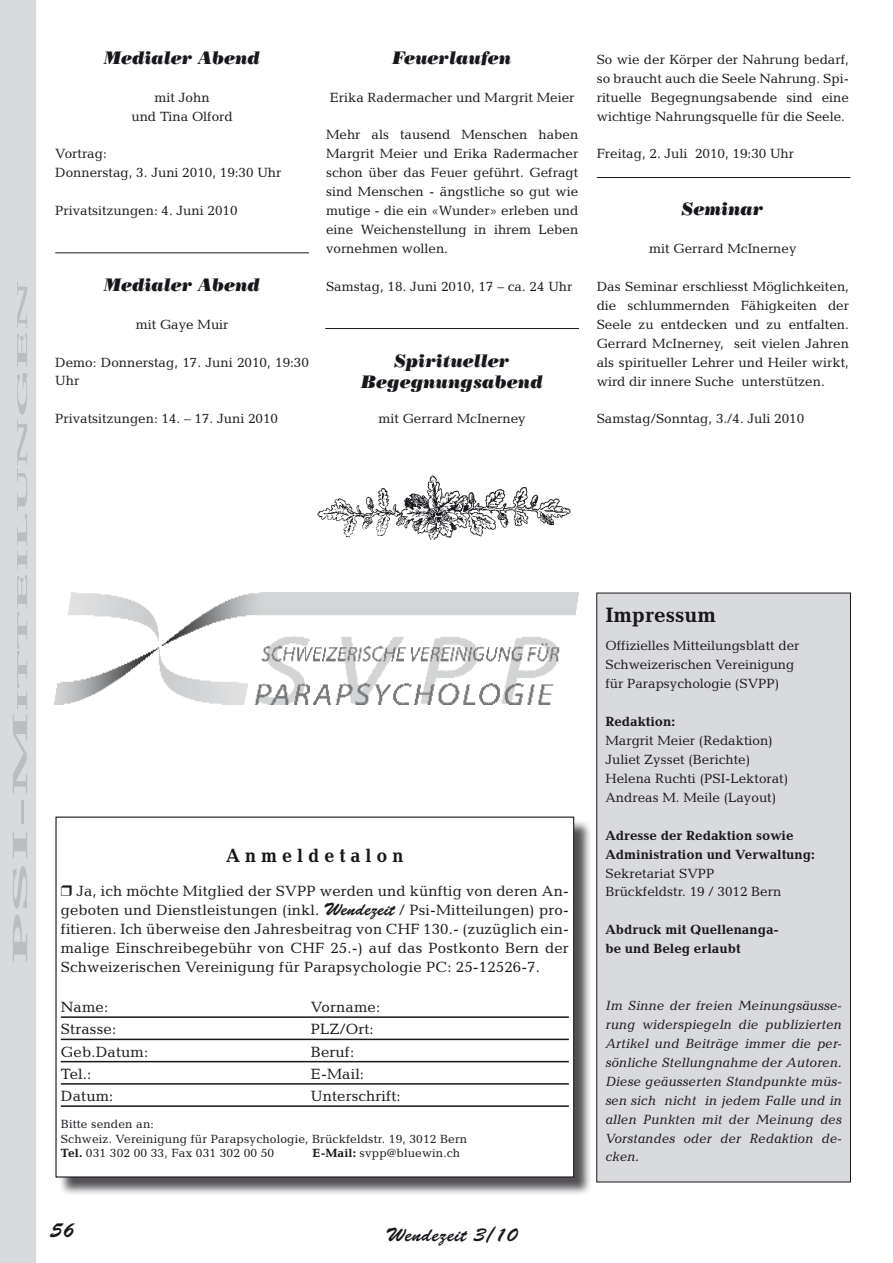
<style>
.page{position:relative;width:893px;height:1263px;background:#fff}
.page>*{position:absolute;margin:0;border:0;box-sizing:border-box;transform-origin:0 0}
.t1{font:700 21px "Candida";color:#1a171c}
.t2{font:21px "Brush Script";color:#1a171c}
.t3{font:19.5px "Brush Script";letter-spacing:.025em;color:#1a171c}
.t4{font:700 19.5px "Candida";color:#1a171c;scale:.93 1}
.t5{font:italic 18px/21.6px "Poster Bodoni BT";color:#1a171c;text-align:center}
.t6{font:15px/18.9px "Candida";letter-spacing:.01em;color:#1a171c;text-align:justify}
.t7{font:700 14.7px "Candida";color:#bbbdbe;scale:4 1}
.t8{font:13.5px/18.9px "Candida";color:#1a171c}
.t9{font:italic 13.5px/18.9px "Candida";color:#1a171c}
.t10{font:700 13.5px/18.9px "Candida";color:#1a171c}
.t11{font:12px/14.4px "Candida";letter-spacing:.01em;color:#1a171c}
.s1{font-size:21px}
.s2{font-family:"Brush Script";font-size:18px}
.s3{font-weight:700}
</style>
<div class="page">
<div style="left:0;top:0;width:36px;height:1263px;background:#d9dadb"></div>
<div style="left:58px;top:819px;width:535px;height:377px;background:#1a171c;opacity:.75"></div>
<div style="left:56px;top:817px;width:518px;height:360px;background:#fff"></div>
<hr style="left:61px;top:1016px;width:508px;height:2px;background:#1a171c">
<hr style="left:61px;top:1039px;width:508px;height:1px;background:#1a171c">
<hr style="left:61px;top:1061px;width:508px;height:1px;background:#1a171c">
<hr style="left:61px;top:1083px;width:508px;height:2px;background:#1a171c">
<hr style="left:61px;top:1105px;width:508px;height:2px;background:#1a171c">
<div style="left:597px;top:593px;width:253px;height:589px;background:#d9dadb"></div>
<div style="left:597px;top:593px;width:254px;height:589px;border:1px solid #1a171c"></div>
<img style="left:54px;top:593px;width:525px;height:111px">
<hr style="left:55px;top:253px;width:254px;height:1px;background:#1a171c">
<hr style="left:325px;top:328px;width:254px;height:1px;background:#1a171c">
<hr style="left:597px;top:177px;width:253px;height:1px;background:#1a171c">
<img style="left:317px;top:475px;width:254px;height:65px">
<p class="t7" style="left:14px;top:964px;width:172px;rotate:-90deg"><span class="s1">PSI-M</span>itteilungen</p>
<h3 class="t5" style="left:104px;top:46px;width:158px">Medialer Abend</h3>
<p class="t8" style="left:131px;top:88px;width:103px;text-align:center">mit John<br>und Tina Olford</p>
<p class="t8" style="left:55px;top:144px;width:228px">Vortrag:<br>Donnerstag, 3. Juni 2010, 19:30 Uhr</p>
<p class="t8" style="left:55px;top:201px;width:184px">Privatsitzungen: 4. Juni 2010</p>
<h3 class="t5" style="left:104px;top:273px;width:158px">Medialer Abend</h3>
<p class="t8" style="left:136px;top:315px;width:94px">mit Gaye Muir</p>
<p class="t8" style="left:55px;top:353px;width:255px">Demo: Donnerstag, 17. Juni 2010, 19:30<br>Uhr</p>
<p class="t8" style="left:55px;top:409px;width:224px">Privatsitzungen: 14. – 17. Juni 2010</p>
<h3 class="t5" style="left:393px;top:46px;width:121px">Feuerlaufen</h3>
<p class="t8" style="left:330px;top:88px;width:246px">Erika Radermacher und Margrit Meier</p>
<p class="t8" style="left:326px;top:125px;width:254px;text-align:justify">Mehr als tausend Menschen haben Margrit Meier und Erika Radermacher schon über das Feuer geführt. Gefragt sind Menschen - ängstliche so gut wie mutige - die ein «Wunder» erleben und eine Weichenstellung in ihrem Leben vornehmen wollen.</p>
<p class="t8" style="left:326px;top:277px;width:248px">Samstag, 18. Juni 2010, 17 – ca. 24 Uhr</p>
<h3 class="t5" style="left:361px;top:349px;width:183px">Spiritueller<br>Begegnungsabend</h3>
<p class="t8" style="left:378px;top:409px;width:149px">mit Gerrard McInerney</p>
<p class="t8" style="left:597px;top:50px;width:254px;text-align:justify">So wie der Körper der Nahrung bedarf, so braucht auch die Seele Nahrung. Spi&shy;rituelle Begegnungsabende sind eine wichtige Nahrungsquelle für die Seele.</p>
<p class="t8" style="left:597px;top:144px;width:199px">Freitag, 2. Juli 2010, 19:30 Uhr</p>
<h3 class="t5" style="left:682px;top:198px;width:83px">Seminar</h3>
<p class="t8" style="left:649px;top:239px;width:149px">mit Gerrard McInerney</p>
<p class="t8" style="left:597px;top:277px;width:254px;text-align:justify">Das Seminar erschliesst Möglichkeiten, die schlummernden Fähigkeiten der Seele zu entdecken und zu entfalten.<br>Gerrard McInerney, seit vielen Jahren als spiritueller Lehrer und Heiler wirkt, wird dir innere Suche unterstützen.</p>
<p class="t8" style="left:597px;top:409px;width:209px">Samstag/Sonntag, 3./4. Juli 2010</p>
<h2 class="t4" style="left:226px;top:844px;width:192px">A n m e l d e t a l o n</h2>
<p class="t6" style="left:61px;top:882px;width:509px;text-indent:16px">Ja, ich möchte Mitglied der SVPP werden und künftig von deren An&shy;geboten und Dienstleistungen (inkl. <span class="s2">Wendezeit</span> / Psi-Mitteilungen) pro&shy;fitieren. Ich überweise den Jahresbeitrag von CHF 130.- (zuzüglich ein&shy;malige Einschreibegebühr von CHF 25.-) auf das Postkonto Bern der Schweizerischen Vereinigung für Parapsychologie PC: 25-12526-7.</p>
<p class="t6" style="left:61px;top:997px;width:49px">Name:</p>
<p class="t6" style="left:311px;top:997px;width:71px">Vorname:</p>
<p class="t6" style="left:61px;top:1020px;width:57px">Strasse:</p>
<p class="t6" style="left:311px;top:1020px;width:64px">PLZ/Ort:</p>
<p class="t6" style="left:61px;top:1042px;width:89px">Geb.Datum:</p>
<p class="t6" style="left:311px;top:1042px;width:45px">Beruf:</p>
<p class="t6" style="left:61px;top:1064px;width:32px">Tel.:</p>
<p class="t6" style="left:311px;top:1064px;width:55px">E-Mail:</p>
<p class="t6" style="left:61px;top:1086px;width:54px">Datum:</p>
<p class="t6" style="left:311px;top:1086px;width:91px">Unterschrift:</p>
<p class="t11" style="left:61px;top:1117px;width:408px">Bitte senden an:<br>Schweiz. Vereinigung für Parapsychologie, Brückfeldstr. 19, 3012 Bern<br><span class="s3">Tel.</span> 031 302 00 33, Fax 031 302 00 50</p>
<p class="t11" style="left:313px;top:1146px;width:149px"><span class="s3">E-Mail:</span> svpp@bluewin.ch</p>
<h1 class="t1" style="left:605px;top:603px;width:112px">Impressum</h1>
<p class="t8" style="left:605px;top:636px;width:196px">Offizielles Mitteilungsblatt der<br>Schweizerischen Vereinigung für Parapsychologie (SVPP)</p>
<p class="t10" style="left:605px;top:712px;width:71px">Redaktion:</p>
<p class="t8" style="left:605px;top:731px;width:184px">Margrit Meier (Redaktion)<br>Juliet Zysset (Berichte)<br>Helena Ruchti (PSI-Lektorat)<br>Andreas M. Meile (Layout)</p>
<p class="t10" style="left:605px;top:826px;width:211px">Adresse der Redaktion sowie<br>Administration und Verwaltung:</p>
<p class="t8" style="left:605px;top:863px;width:177px">Sekretariat SVPP<br>Brückfeldstr. 19 / 3012 Bern</p>
<p class="t10" style="left:605px;top:920px;width:175px">Abdruck mit Quellenanga&shy;be und Beleg erlaubt</p>
<p class="t9" style="left:605px;top:996px;width:238px">Im Sinne der freien Meinungsäusse&shy;rung widerspiegeln die publizierten<br>Artikel und Beiträge immer die per&shy;sönliche Stellungnahme der Autoren.<br>Diese geäusserten Standpunkte müs-- sen sich nicht in jedem Falle und in allen Punkten mit der Meinung des<br>Vorstandes oder der Redaktion de&shy;cken.</p>
<h1 class="t2" style="left:50px;top:1218px;width:26px">56</h1>
<h2 class="t3" style="left:386px;top:1224px;width:133px">Wendezeit 3/10</h2>
</div>
